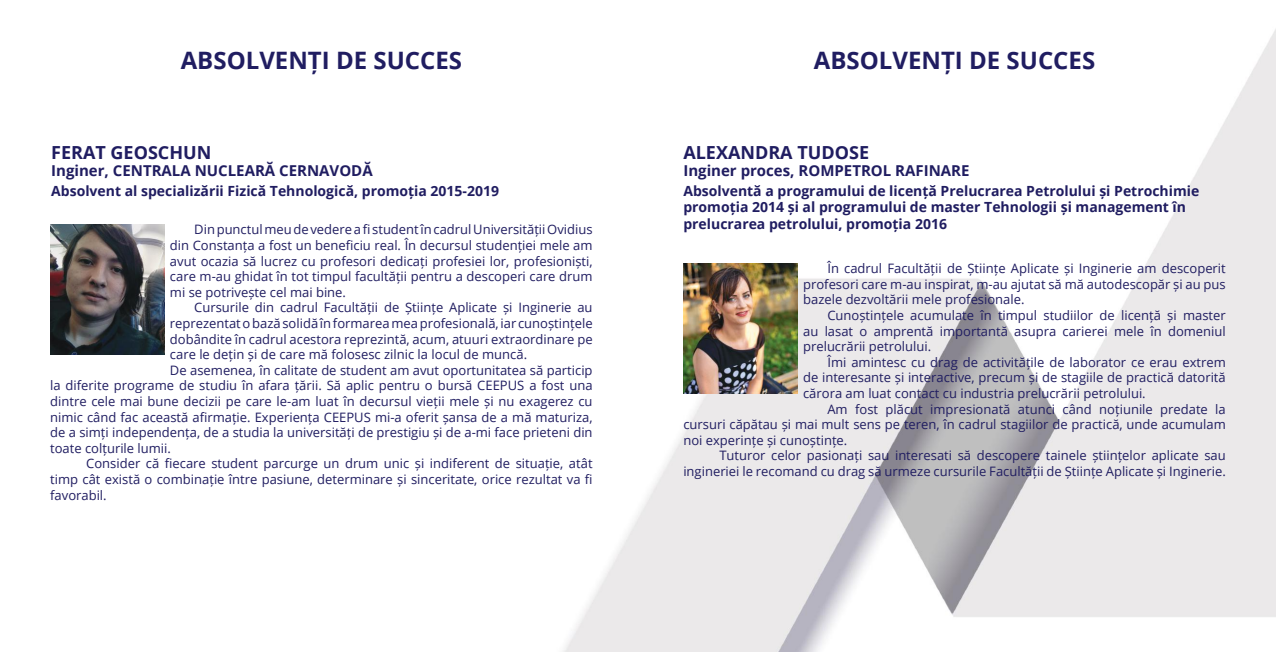
<style>
.page{position:relative;width:1276px;height:652px;background:#fff}
.page>*{position:absolute;margin:0;border:0;box-sizing:border-box;transform-origin:0 0}
.t1{font:700 24px "Open Sans";color:#201d61}
.t2{font:700 18px "Open Sans";color:#201d61}
.t3{font:700 15px "Open Sans";color:#201d61}
.t4{font:700 14px/16.8px "Open Sans";color:#201d61}
.t5{font:13px/15.6px "Open Sans";color:#201d61;text-align:justify}
</style>
<div class="page">
<img style="left:50px;top:29px;width:1226px;height:623px">
<img style="left:50px;top:224px;width:114px;height:130px">
<img style="left:683px;top:263px;width:114px;height:130px">
<h1 class="t1" style="left:181px;top:43px;width:283px">ABSOLVENȚI DE SUCCES</h1>
<h2 class="t2" style="left:51px;top:140px;width:162px">FERAT GEOSCHUN</h2>
<p class="t3" style="left:51px;top:160px;width:323px">Inginer, CENTRALA NUCLEARĂ CERNAVODĂ</p>
<p class="t4" style="left:51px;top:182px;width:449px">Absolvent al specializării Fizică Tehnologică, promoția 2015-2019</p>
<p class="t5" style="left:170px;top:222px;width:424px;text-indent:24px">Din punctul meu de vedere a fi student în cadrul Universității Ovidius din Constanța a fost un beneficiu real. În decursul studenției mele am avut ocazia să lucrez cu profesori dedicați profesiei lor, profesioniști, care m-au ghidat în tot timpul facultății pentru a descoperi care drum mi se potrivește cel mai bine.</p>
<p class="t5" style="left:194px;top:300px;width:400px">Cursurile din cadrul Facultății de Științe Aplicate și Inginerie au</p>
<p class="t5" style="left:170px;top:315px;width:424px">reprezentat o bază solidă în formarea mea profesională, iar cunoștințele</p>
<p class="t5" style="left:170px;top:331px;width:424px">dobândite în cadrul acestora reprezintă, acum, atuuri extraordinare pe</p>
<p class="t5" style="left:170px;top:346px;width:359px">care le dețin și de care mă folosesc zilnic la locul de muncă.</p>
<p class="t5" style="left:170px;top:362px;width:424px">De asemenea, în calitate de student am avut oportunitatea să particip</p>
<p class="t5" style="left:50px;top:378px;width:544px">la diferite programe de studiu în afara țării. Să aplic pentru o bursă CEEPUS a fost una</p>
<p class="t5" style="left:50px;top:393px;width:544px">dintre cele mai bune decizii pe care le-am luat în decursul vieții mele și nu exagerez cu</p>
<p class="t5" style="left:50px;top:409px;width:544px">nimic când fac această afirmație. Experiența CEEPUS mi-a oferit șansa de a mă maturiza,</p>
<p class="t5" style="left:50px;top:424px;width:544px">de a simți independența, de a studia la universități de prestigiu și de a-mi face prieteni din</p>
<p class="t5" style="left:50px;top:440px;width:122px">toate colțurile lumii.</p>
<p class="t5" style="left:86px;top:456px;width:508px">Consider că fiecare student parcurge un drum unic și indiferent de situație, atât</p>
<p class="t5" style="left:50px;top:471px;width:544px">timp cât există o combinație între pasiune, determinare și sinceritate, orice rezultat va fi</p>
<p class="t5" style="left:50px;top:487px;width:58px">favorabil.</p>
<h1 class="t1" style="left:814px;top:43px;width:283px">ABSOLVENȚI DE SUCCES</h1>
<h2 class="t2" style="left:683px;top:140px;width:187px">ALEXANDRA TUDOSE</h2>
<p class="t3" style="left:683px;top:160px;width:288px">Inginer proces, ROMPETROL RAFINARE</p>
<p class="t4" style="left:683px;top:182px;width:517px">Absolventă a programului de licență Prelucrarea Petrolului și Petrochimie promoția 2014 și al programului de master Tehnologii și management în prelucrarea petrolului, promoția 2016</p>
<p class="t5" style="left:803px;top:260px;width:424px;text-indent:24px">În cadrul Facultății de Științe Aplicate și Inginerie am descoperit profesori care m-au inspirat, m-au ajutat să mă autodescopăr și au pus bazele dezvoltării mele profesionale.</p>
<p class="t5" style="left:803px;top:307px;width:424px;text-indent:24px">Cunoștințele acumulate în timpul studiilor de licență și master au lasat o amprentă importantă asupra carierei mele în domeniul prelucrării petrolului.</p>
<p class="t5" style="left:803px;top:354px;width:424px;text-indent:24px">Îmi amintesc cu drag de activitățile de laborator ce erau extrem de interesante și interactive, precum și de stagiile de practică datorită cărora am luat contact cu industria prelucrării petrolului.</p>
<p class="t5" style="left:683px;top:401px;width:544px;text-indent:144px">Am fost plăcut impresionată atunci când noțiunile predate la cursuri căpătau și mai mult sens pe teren, în cadrul stagiilor de practică, unde acumulam noi experințe și cunoștințe.</p>
<p class="t5" style="left:683px;top:447px;width:544px;text-align:right">Tuturor celor pasionați sau interesati să descopere tainele științelor aplicate sau ingineriei le recomand cu drag să urmeze cursurile Facultății de Științe Aplicate și Inginerie.</p>
</div>
